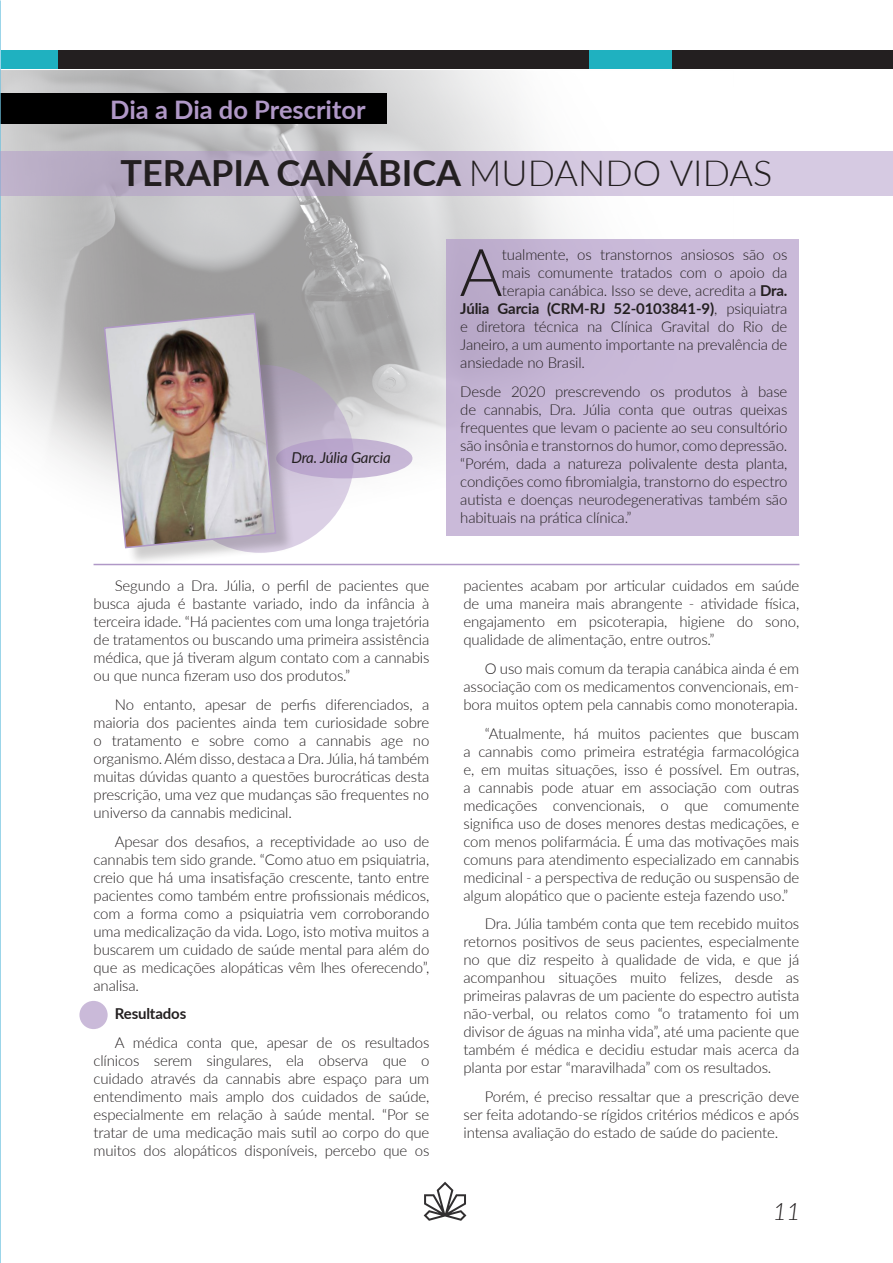
<style>
.page{position:relative;width:893px;height:1263px;background:#fff}
.page>*{position:absolute;margin:0;border:0;box-sizing:border-box;transform-origin:0 0}
.t1{font:300 65.85px "Lato";color:#231f20}
.t2{font:700 36px "Lato";color:#231f20}
.t3{font:700 25.5px "Lato";color:#b098c7}
.t4{font:italic 300 24px "Lato";color:#231f20}
.t5{font:300 15px/18px "Lato";letter-spacing:-.01em;color:#231f20;text-align:justify}
.t6{font:700 15px "Lato";letter-spacing:-.01em;color:#231f20}
.t7{font:italic 15px "Lato";letter-spacing:-.01em;color:#231f20}
.s1{font-weight:300}
.s2{font-weight:700}
</style>
<div class="page">
<svg style="left:0;top:50px;width:1px;height:18px"></svg>
<div style="left:1px;top:50px;width:892px;height:18px;background:#231f20"></div>
<div style="left:1px;top:50px;width:57px;height:18px;background:#1fb1c0"></div>
<div style="left:589px;top:50px;width:82px;height:18px;background:#1fb1c0"></div>
<svg style="left:424px;top:1182px;width:42px;height:39px"></svg>
<img style="left:0;top:70px;width:572px;height:431px">
<div style="left:0;top:94px;width:387px;height:30px;background:#000"></div>
<img style="left:0;top:348px;width:1px;height:673px">
<svg style="left:166px;top:365px;width:188px;height:188px;background:#c9bed3"></svg>
<div style="left:276px;top:438px;width:136px;height:40px;background:linear-gradient(to bottom,#beacce,#c1afd2);border-radius:50%"></div>
<div style="left:79px;top:1001px;width:29px;height:28px;background:#cabad9;border-radius:50%"></div>
<div style="left:446px;top:239px;width:353px;height:297px;background:linear-gradient(to right,#c2b2d2,#cdbddb)"></div>
<svg style="left:0;top:151px;width:893px;height:45px;background:#c6bad3"></svg>
<div style="left:107px;top:316px;width:187px;height:251px;background:#231f20;opacity:.22"></div>
<img style="left:103px;top:312px;width:174px;height:237px">
<hr style="left:94px;top:564px;width:705px;height:1px;background:#b098c7">
<p class="t3" style="left:110px;top:91px;width:257px">Dia a Dia do Prescritor</p>
<p class="t2" style="left:121px;top:147px;width:653px">TERAPIA CANÁBICA <span class="s1">MUDANDO VIDAS</span></p>
<p class="t7" style="left:291px;top:446px;width:101px">Dra. Júlia Garcia</p>
<p class="t5" style="left:94px;top:576px;width:337px;text-indent:21px">Segundo a Dra. Júlia, o perfil de pacientes que busca ajuda é bastante variado, indo da infância à terceira idade. “Há pacientes com uma longa trajetória de tratamentos ou buscando uma primeira assistência médica, que já tiveram algum contato com a cannabis ou que nunca fizeram uso dos produtos.”</p>
<p class="t5" style="left:94px;top:695px;width:337px;text-indent:21px">No entanto, apesar de perfis diferenciados, a maioria dos pacientes ainda tem curiosidade sobre o tratamento e sobre como a cannabis age no organismo. Além disso, destaca a Dra. Júlia, há também muitas dúvidas quanto a questões burocráticas desta prescrição, uma vez que mudanças são frequentes no universo da cannabis medicinal.</p>
<p class="t5" style="left:94px;top:832px;width:337px;text-indent:21px">Apesar dos desafios, a receptividade ao uso de cannabis tem sido grande. “Como atuo em psiquiatria, creio que há uma insatisfação crescente, tanto entre pacientes como também entre profissionais médicos, com a forma como a psiquiatria vem corroborando uma medicalização da vida. Logo, isto motiva muitos a buscarem um cuidado de saúde mental para além do que as medicações alopáticas vêm lhes oferecendo”, analisa.</p>
<p class="t6" style="left:115px;top:1003px;width:73px">Resultados</p>
<p class="t5" style="left:94px;top:1033px;width:337px;text-indent:21px">A médica conta que, apesar de os resultados clínicos serem singulares, ela observa que o cuidado através da cannabis abre espaço para um entendimento mais amplo dos cuidados de saúde, especialmente em relação à saúde mental. “Por se tratar de uma medicação mais sutil ao corpo do que muitos dos alopáticos disponíveis, percebo que os</p>
<p class="t1" style="left:459px;top:226px;width:45px">A</p>
<p class="t5" style="left:502px;top:245px;width:287px">tualmente, os transtornos ansiosos são os</p>
<p class="t5" style="left:502px;top:263px;width:287px">mais comumente tratados com o apoio da</p>
<p class="t5" style="left:502px;top:281px;width:287px">terapia canábica. Isso se deve, acredita a <span class="s2">Dra.</span></p>
<p class="t6" style="left:460px;top:297px;width:329px">Júlia Garcia (CRM-RJ 52-0103841-9)<span class="s1">, psiquiatra</span></p>
<p class="t5" style="left:460px;top:317px;width:329px">e diretora técnica na Clínica Gravital do Rio de</p>
<p class="t5" style="left:460px;top:335px;width:329px">Janeiro, a um aumento importante na prevalência de</p>
<p class="t5" style="left:460px;top:353px;width:126px">ansiedade no Brasil.</p>
<p class="t5" style="left:460px;top:382px;width:329px">Desde 2020 prescrevendo os produtos à base de cannabis, Dra. Júlia conta que outras queixas frequentes que levam o paciente ao seu consultório são insônia e transtornos do humor, como depressão. “Porém, dada a natureza polivalente desta planta, condições como fibromialgia, transtorno do espectro autista e doenças neurodegenerativas também são habituais na prática clínica.”</p>
<p class="t5" style="left:463px;top:576px;width:337px">pacientes acabam por articular cuidados em saúde de uma maneira mais abrangente - atividade física, engajamento em psicoterapia, higiene do sono, qualidade de alimentação, entre outros.”</p>
<p class="t5" style="left:463px;top:659px;width:337px;text-indent:21px">O uso mais comum da terapia canábica ainda é em associação com os medicamentos convencionais, em&shy;bora muitos optem pela cannabis como monoterapia.</p>
<p class="t5" style="left:463px;top:724px;width:337px;text-indent:21px">“Atualmente, há muitos pacientes que buscam a cannabis como primeira estratégia farmacológica e, em muitas situações, isso é possível. Em outras, a cannabis pode atuar em associação com outras medicações convencionais, o que comumente significa uso de doses menores destas medicações, e com menos polifarmácia. É uma das motivações mais comuns para atendimento especializado em cannabis medicinal - a perspectiva de redução ou suspensão de algum alopático que o paciente esteja fazendo uso.”</p>
<p class="t5" style="left:463px;top:914px;width:337px;text-indent:21px">Dra. Júlia também conta que tem recebido muitos retornos positivos de seus pacientes, especialmente no que diz respeito à qualidade de vida, e que já acompanhou situações muito felizes, desde as primeiras palavras de um paciente do espectro autista não-verbal, ou relatos como “o tratamento foi um divisor de águas na minha vida”, até uma paciente que também é médica e decidiu estudar mais acerca da planta por estar “maravilhada” com os resultados.</p>
<p class="t5" style="left:463px;top:1087px;width:337px;text-indent:21px">Porém, é preciso ressaltar que a prescrição deve ser feita adotando-se rígidos critérios médicos e após intensa avaliação do estado de saúde do paciente.</p>
<h3 class="t4" style="left:773px;top:1195px;width:29px">11</h3>
</div>
